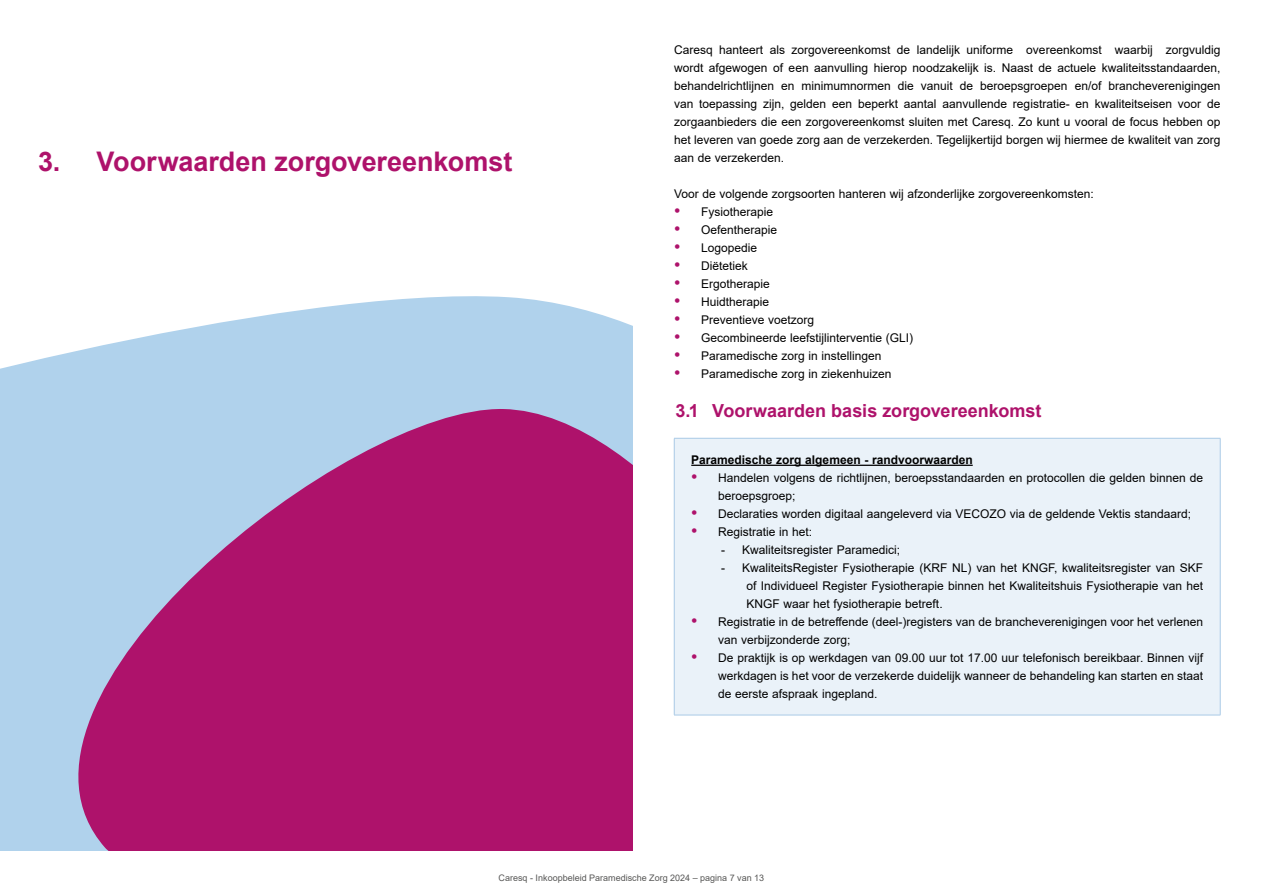
<style>
.page{position:relative;width:1263px;height:893px;background:#fff}
.page>*{position:absolute;margin:0;border:0;box-sizing:border-box;transform-origin:0 0}
.t1{font:700 27px "Arial";color:#ae126b}
.t2{font:700 18px "Arial";color:#ae126b}
.t3{font:12px/18px "Arial";color:#000;text-align:justify}
.t4{font:700 12px "Arial";color:#000}
.t5{font:9px "Arial";color:#575756}
.s1{font-size:18px;color:#ae126b}
</style>
<div class="page">
<svg style="left:0;top:296px;width:632px;height:110px;fill:#b0d2ec"></svg>
<svg style="left:0;top:406px;width:632px;height:444px;background:#ae4c92"></svg>
<div style="left:674px;top:438px;width:546px;height:277px;background:#eaf2f9"></div>
<hr style="left:674px;top:438px;width:546px;height:1px;background:#aacae6">
<hr style="left:674px;top:438px;width:1px;height:277px;background:#aacae6">
<hr style="left:1220px;top:438px;width:1px;height:277px;background:#aacae6">
<hr style="left:674px;top:715px;width:546px;height:1px;background:#aacae6">
<hr style="left:691px;top:465px;width:282px;height:1px;background:#000">
<h1 class="t1" style="left:38px;top:143px;width:476px">3. Voorwaarden zorgovereenkomst</h1>
<p class="t3" style="left:674px;top:41px;width:548px">Caresq hanteert als zorgovereenkomst de landelijk uniforme overeenkomst waarbij zorgvuldig wordt afgewogen of een aanvulling hierop noodzakelijk is. Naast de actuele kwaliteitsstandaarden, behandelrichtlijnen en minimumnormen die vanuit de beroepsgroepen en/of brancheverenigingen van toepassing zijn, gelden een beperkt aantal aanvullende registratie- en kwaliteitseisen voor de zorgaanbieders die een zorgovereenkomst sluiten met Caresq. Zo kunt u vooral de focus hebben op het leveren van goede zorg aan de verzekerden. Tegelijkertijd borgen wij hiermee de kwaliteit van zorg aan de verzekerden.</p>
<p class="t3" style="left:674px;top:185px;width:421px">Voor de volgende zorgsoorten hanteren wij afzonderlijke zorgovereenkomsten:</p>
<p class="t3" style="left:674px;top:203px;width:101px"><span class="s1">•</span> Fysiotherapie</p>
<p class="t3" style="left:674px;top:221px;width:105px"><span class="s1">•</span> Oefentherapie</p>
<p class="t3" style="left:674px;top:239px;width:85px"><span class="s1">•</span> Logopedie</p>
<p class="t3" style="left:674px;top:257px;width:75px"><span class="s1">•</span> Diëtetiek</p>
<p class="t3" style="left:674px;top:275px;width:97px"><span class="s1">•</span> Ergotherapie</p>
<p class="t3" style="left:674px;top:293px;width:97px"><span class="s1">•</span> Huidtherapie</p>
<p class="t3" style="left:674px;top:311px;width:142px"><span class="s1">•</span> Preventieve voetzorg</p>
<p class="t3" style="left:674px;top:329px;width:241px"><span class="s1">•</span> Gecombineerde leefstijlinterventie (GLI)</p>
<p class="t3" style="left:674px;top:347px;width:209px"><span class="s1">•</span> Paramedische zorg in instellingen</p>
<p class="t3" style="left:674px;top:365px;width:219px"><span class="s1">•</span> Paramedische zorg in ziekenhuizen</p>
<h2 class="t2" style="left:675px;top:398px;width:367px">3.1 Voorwaarden basis zorgovereenkomst</h2>
<p class="t4" style="left:691px;top:451px;width:283px">Paramedische zorg algemeen - randvoorwaarden</p>
<p class="t3" style="left:718px;top:469px;width:486px;text-indent:-27px"><span class="s1">•</span> Handelen volgens de richtlijnen, beroepsstandaarden en protocollen die gelden binnen de beroepsgroep;</p>
<p class="t3" style="left:691px;top:505px;width:501px"><span class="s1">•</span> Declaraties worden digitaal aangeleverd via VECOZO via de geldende Vektis standaard;</p>
<p class="t3" style="left:691px;top:523px;width:123px"><span class="s1">•</span> Registratie in het:</p>
<p class="t3" style="left:721px;top:541px;width:180px">- Kwaliteitsregister Paramedici;</p>
<p class="t3" style="left:746px;top:559px;width:458px;text-indent:-26px">- KwaliteitsRegister Fysiotherapie (KRF NL) van het KNGF, kwaliteitsregister van SKF of Individueel Register Fysiotherapie binnen het Kwaliteitshuis Fysiotherapie van het KNGF waar het fysiotherapie betreft.</p>
<p class="t3" style="left:718px;top:613px;width:486px;text-indent:-27px"><span class="s1">•</span> Registratie in de betreffende (deel-)registers van de brancheverenigingen voor het verlenen van verbijzonderde zorg;</p>
<p class="t3" style="left:718px;top:649px;width:486px;text-indent:-27px"><span class="s1">•</span> De praktijk is op werkdagen van 09.00 uur tot 17.00 uur telefonisch bereikbaar. Binnen vijf werkdagen is het voor de verzekerde duidelijk wanneer de behandeling kan starten en staat de eerste afspraak ingepland.</p>
<p class="t5" style="left:499px;top:872px;width:267px">Caresq - Inkoopbeleid Paramedische Zorg 2024 – pagina 7 van 13</p>
</div>
